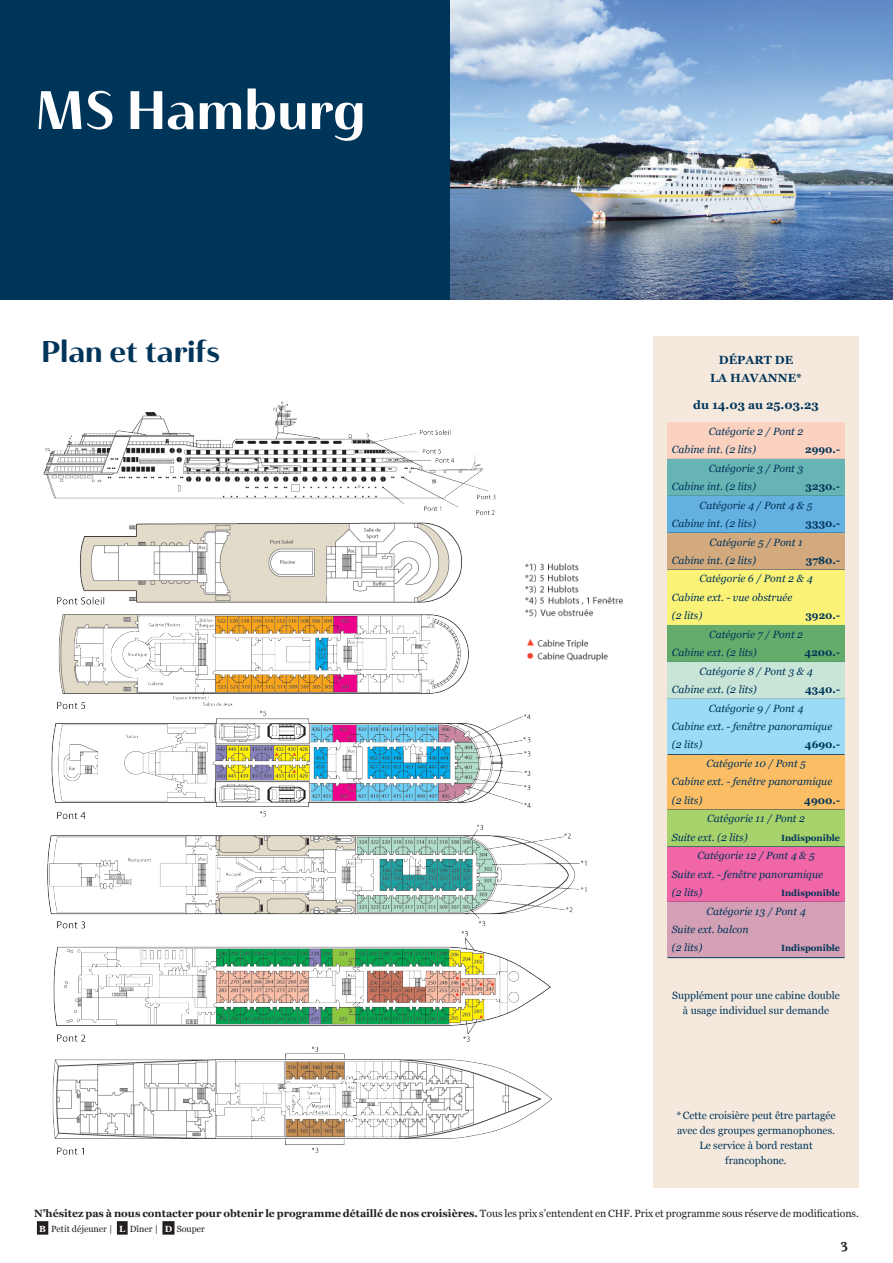
<style>
.page{position:relative;width:893px;height:1263px;background:#fff}
.page>*{position:absolute;margin:0;border:0;box-sizing:border-box;transform-origin:0 0}
.t1{font:54px "Haboro Contrast Nor Bol";color:#fff}
.t2{font:30px "Haboro Contrast Nor Bol";color:#00355a}
.t3{font:13.05px "Young Serif";color:#231f20}
.t4{font:700 11.85px/18.5px "Georgia";color:#00355a;text-align:center}
.t5{font:italic 10.5px/18.5px "Georgia";color:#00355a}
.t6{font:10.5px/15px "Georgia";color:#00355a;text-align:center}
.t7{font:700 10.5px "Georgia";color:#231f20}
.t8{font:700 10.5px "Georgia";color:#00355a}
.t9{font:700 9px "Georgia";color:#00355a}
.t10{font:9px "Georgia";color:#231f20}
.s1{font-weight:400}
.s2{font-weight:700;color:#fff}
</style>
<div class="page">
<div style="left:37px;top:1221px;width:11px;height:14px;background:#231f20"></div>
<div style="left:117px;top:1221px;width:11px;height:14px;background:#231f20"></div>
<div style="left:162px;top:1221px;width:13px;height:14px;background:#231f20"></div>
<div style="left:0;top:0;width:465px;height:300px;background:#00355a"></div>
<img style="left:451px;top:0;width:442px;height:300px">
<img style="left:43px;top:401px;width:544px;height:754px">
<div style="left:514px;top:429px;width:158px;height:217px;background:#fff"></div>
<img style="left:503px;top:545px;width:120px;height:143px">
<div style="left:653px;top:336px;width:206px;height:851px;background:#f5e9dd"></div>
<div style="left:667px;top:423px;width:178px;height:36px;background:#fbd1bf"></div>
<hr style="left:667px;top:459px;width:178px;height:1px;background:#00355a">
<div style="left:667px;top:460px;width:178px;height:36px;background:#67b4b4"></div>
<div style="left:667px;top:496px;width:178px;height:37px;background:#64b0e1"></div>
<div style="left:667px;top:533px;width:178px;height:37px;background:#d3a97e"></div>
<div style="left:667px;top:570px;width:178px;height:55px;background:#faf377"></div>
<hr style="left:667px;top:625px;width:178px;height:1px;background:#00355a">
<div style="left:667px;top:626px;width:178px;height:36px;background:#64ac6c"></div>
<hr style="left:667px;top:662px;width:178px;height:1px;background:#00355a">
<div style="left:667px;top:663px;width:178px;height:36px;background:#c9e5d7"></div>
<div style="left:667px;top:699px;width:178px;height:55px;background:#9bdbf5"></div>
<hr style="left:667px;top:754px;width:178px;height:1px;background:#00355a">
<div style="left:667px;top:755px;width:178px;height:55px;background:#fcbe65"></div>
<div style="left:667px;top:810px;width:178px;height:37px;background:#a8d26c"></div>
<hr style="left:667px;top:846px;width:178px;height:1px;background:#00355a">
<div style="left:667px;top:847px;width:178px;height:55px;background:#f166a7"></div>
<div style="left:667px;top:902px;width:178px;height:55px;background:#d4a0b5"></div>
<hr style="left:667px;top:957px;width:178px;height:1px;background:#00355a">
<h1 class="t1" style="left:34px;top:77px;width:333px">MS Hamburg</h1>
<h2 class="t2" style="left:41px;top:333px;width:180px">Plan et tarifs</h2>
<p class="t4" style="left:710px;top:350px;width:93px">DÉPART DE<br>LA HAVANNE*</p>
<p class="t4" style="left:693px;top:395px;width:127px">du 14.03 au 25.03.23</p>
<p class="t5" style="left:672px;top:422px;width:133px;text-indent:37px">Catégorie 2 / Pont 2<br>Cabine int. (2 lits)</p>
<p class="t8" style="left:805px;top:442px;width:36px">2990.-</p>
<p class="t5" style="left:672px;top:458px;width:133px;text-indent:37px">Catégorie 3 / Pont 3<br>Cabine int. (2 lits)</p>
<p class="t8" style="left:806px;top:479px;width:36px">3230.-</p>
<p class="t5" style="left:672px;top:495px;width:142px;text-indent:28px">Catégorie 4 / Pont 4 &amp; 5<br>Cabine int. (2 lits)</p>
<p class="t8" style="left:806px;top:515px;width:36px">3330.-</p>
<p class="t5" style="left:672px;top:532px;width:132px;text-indent:38px">Catégorie 5 / Pont 1<br>Cabine int. (2 lits)</p>
<p class="t8" style="left:806px;top:552px;width:36px">3780.-</p>
<p class="t5" style="left:672px;top:569px;width:142px;text-indent:28px">Catégorie 6 / Pont 2 &amp; 4<br>Cabine ext. - vue obstruée<br>(2 lits)</p>
<p class="t8" style="left:805px;top:608px;width:36px">3920.-</p>
<p class="t5" style="left:672px;top:624px;width:133px;text-indent:37px">Catégorie 7 / Pont 2<br>Cabine ext. (2 lits)</p>
<p class="t8" style="left:804px;top:645px;width:37px">4200.-</p>
<p class="t5" style="left:672px;top:661px;width:142px;text-indent:28px">Catégorie 8 / Pont 3 &amp; 4<br>Cabine ext. (2 lits)</p>
<p class="t8" style="left:805px;top:682px;width:36px">4340.-</p>
<p class="t5" style="left:672px;top:698px;width:162px;text-indent:37px">Catégorie 9 / Pont 4<br>Cabine ext. - fenêtre panoramique (2 lits)</p>
<p class="t8" style="left:805px;top:737px;width:37px">4690.-</p>
<p class="t5" style="left:672px;top:754px;width:162px;text-indent:35px">Catégorie 10 / Pont 5<br>Cabine ext. - fenêtre panoramique (2 lits)</p>
<p class="t8" style="left:804px;top:792px;width:37px">4900.-</p>
<p class="t5" style="left:672px;top:809px;width:135px;text-indent:35px">Catégorie 11 / Pont 2<br>Suite ext. (2 lits)</p>
<p class="t9" style="left:781px;top:831px;width:61px">Indisponible</p>
<p class="t5" style="left:672px;top:846px;width:153px;text-indent:26px">Catégorie 12 / Pont 4 &amp; 5<br>Suite ext. - fenêtre panoramique (2 lits)</p>
<p class="t9" style="left:781px;top:886px;width:61px">Indisponible</p>
<p class="t5" style="left:672px;top:901px;width:135px;text-indent:35px">Catégorie 13 / Pont 4<br>Suite ext. balcon<br>(2 lits)</p>
<p class="t9" style="left:781px;top:941px;width:61px">Indisponible</p>
<p class="t6" style="left:672px;top:987px;width:169px">Supplément pour une cabine double à usage individuel sur demande</p>
<p class="t6" style="left:676px;top:1107px;width:161px">*Cette croisière peut être partagée avec des groupes germanophones.<br>Le service à bord restant francophone.</p>
<p class="t7" style="left:34px;top:1205px;width:826px">N’hésitez pas à nous contacter pour obtenir le programme détaillé de nos croisières. <span class="s1">Tous les prix s’entendent en CHF. Prix et programme sous réserve de modifications.</span></p>
<p class="t10" style="left:39px;top:1222px;width:167px"><span class="s2">B</span> Petit déjeuner | <span class="s2">L</span> Dîner | <span class="s2">D</span> Souper</p>
<p class="t3" style="left:841px;top:1235px;width:9px">3</p>
</div>
